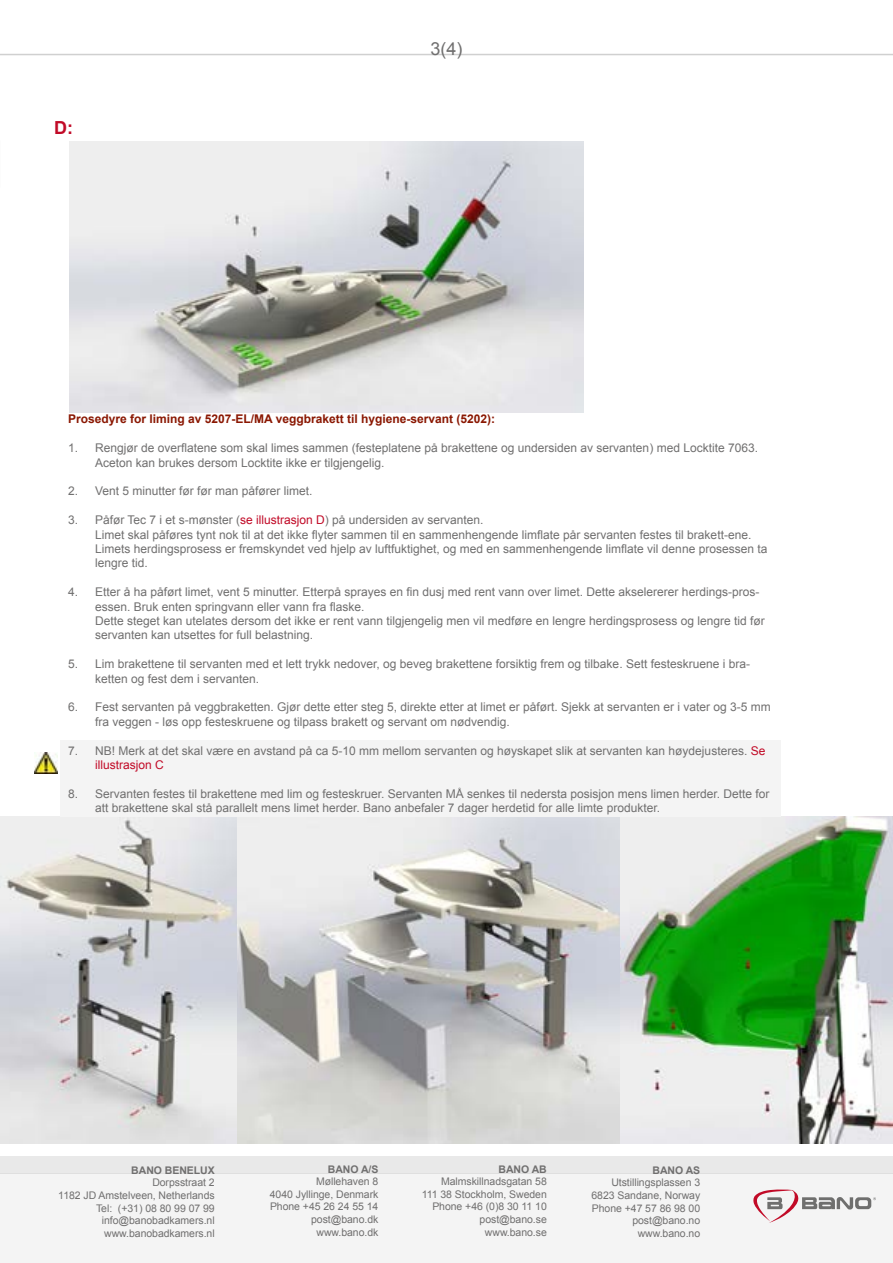
<style>
.page{position:relative;width:893px;height:1263px;background:#fff}
.page>*{position:absolute;margin:0;border:0;box-sizing:border-box;transform-origin:0 0}
.t1{font:18px "Arial";color:#706f6f}
.t2{font:700 18px "Arial";color:#c10a27}
.t3{font:12px/14.4px "Arial";color:#706f6f}
.t4{font:700 12px "Arial";color:#8a1702}
.t5{font:10.5px/12.6px "Arial";letter-spacing:-.005em;color:#706f6f;text-align:right}
.t6{font:700 10.5px "Arial";letter-spacing:-.005em;color:#706f6f}
.s1{color:#c10a27}
</style>
<div class="page">
<img style="left:0;top:816px;width:893px;height:328px">
<div style="left:61px;top:740px;width:720px;height:76px;background:#f4f4f4"></div>
<img style="left:34px;top:753px;width:24px;height:20px">
<hr style="left:0;top:54px;width:893px;height:1px;background:#d0d0d0">
<div style="left:0;top:1174px;width:893px;height:89px;background:#f4f4f4"></div>
<div style="left:0;top:1157px;width:893px;height:17px;background:#e9e9e9"></div>
<svg style="left:753px;top:1189px;width:123px;height:34px"></svg>
<img style="left:69px;top:141px;width:515px;height:272px">
<h1 class="t2" style="left:54px;top:116px;width:20px">D:</h1>
<h1 class="t1" style="left:430px;top:37px;width:34px">3(4)</h1>
<p class="t4" style="left:68px;top:411px;width:429px">Prosedyre for liming av 5207-EL/MA veggbrakett til hygiene-servant (5202):</p>
<p class="t3" style="left:95px;top:441px;width:664px;text-indent:-27px">1. Rengjør de overflatene som skal limes sammen (festeplatene på brakettene og undersiden av servanten) med Locktite 7063.<br>Aceton kan brukes dersom Locktite ikke er tilgjengelig.</p>
<p class="t3" style="left:68px;top:484px;width:246px">2. Vent 5 minutter før før man påfører limet.</p>
<p class="t3" style="left:95px;top:513px;width:674px;text-indent:-27px">3. Påfør Tec 7 i et s-mønster (<span class="s1">se illustrasjon D</span>) på undersiden av servanten.<br>Limet skal påføres tynt nok til at det ikke flyter sammen til en sammenhengende limflate pår servanten festes til brakett-ene.<br>Limets herdingsprosess er fremskyndet ved hjelp av luftfuktighet, og med en sammenhengende limflate vil denne prosessen ta lengre tid.</p>
<p class="t3" style="left:95px;top:585px;width:671px;text-indent:-27px">4. Etter å ha påført limet, vent 5 minutter. Etterpå sprayes en fin dusj med rent vann over limet. Dette akselererer herdings-pros&shy;essen. Bruk enten springvann eller vann fra flaske.<br>Dette steget kan utelates dersom det ikke er rent vann tilgjengelig men vil medføre en lengre herdingsprosess og lengre tid før servanten kan utsettes for full belastning.</p>
<p class="t3" style="left:95px;top:657px;width:656px;text-indent:-27px">5. Lim brakettene til servanten med et lett trykk nedover, og beveg brakettene forsiktig frem og tilbake. Sett festeskruene i bra&shy;ketten og fest dem i servanten.</p>
<p class="t3" style="left:95px;top:700px;width:677px;text-indent:-27px">6. Fest servanten på veggbraketten. Gjør dette etter steg 5, direkte etter at limet er påført. Sjekk at servanten er i vater og 3-5 mm fra veggen - løs opp festeskruene og tilpass brakett og servant om nødvendig.</p>
<p class="t3" style="left:95px;top:743px;width:672px;text-indent:-27px">7. NB! Merk at det skal være en avstand på ca 5-10 mm mellom servanten og høyskapet slik at servanten kan høydejusteres. <span class="s1">Se illustrasjon C</span></p>
<p class="t3" style="left:95px;top:786px;width:676px;text-indent:-27px">8. Servanten festes til brakettene med lim og festeskruer. Servanten MÅ senkes til nedersta posisjon mens limen herder. Dette for att brakettene skal stå parallelt mens limet herder. Bano anbefaler 7 dager herdetid for alle limte produkter.</p>
<p class="t6" style="left:131px;top:1163px;width:85px">BANO BENELUX</p>
<p class="t5" style="left:58px;top:1176px;width:158px">Dorpsstraat 2<br>1182 JD Amstelveen, Netherlands<br>Tel: (+31) 08 80 99 07 99 info@banobadkamers.nl www.banobadkamers.nl</p>
<p class="t6" style="left:328px;top:1162px;width:52px">BANO A/S</p>
<p class="t5" style="left:270px;top:1175px;width:110px">Møllehaven 8<br>4040 Jyllinge, Denmark<br>Phone +45 26 24 55 14 post@bano.dk www.bano.dk</p>
<p class="t6" style="left:499px;top:1162px;width:50px">BANO AB</p>
<p class="t5" style="left:422px;top:1175px;width:127px">Malmskillnadsgatan 58<br>111 38 Stockholm, Sweden<br>Phone +46 (0)8 30 11 10 post@bano.se www.bano.se</p>
<p class="t6" style="left:652px;top:1163px;width:49px">BANO AS</p>
<p class="t5" style="left:591px;top:1176px;width:110px">Utstillingsplassen 3<br>6823 Sandane, Norway<br>Phone +47 57 86 98 00 post@bano.no www.bano.no</p>
</div>
